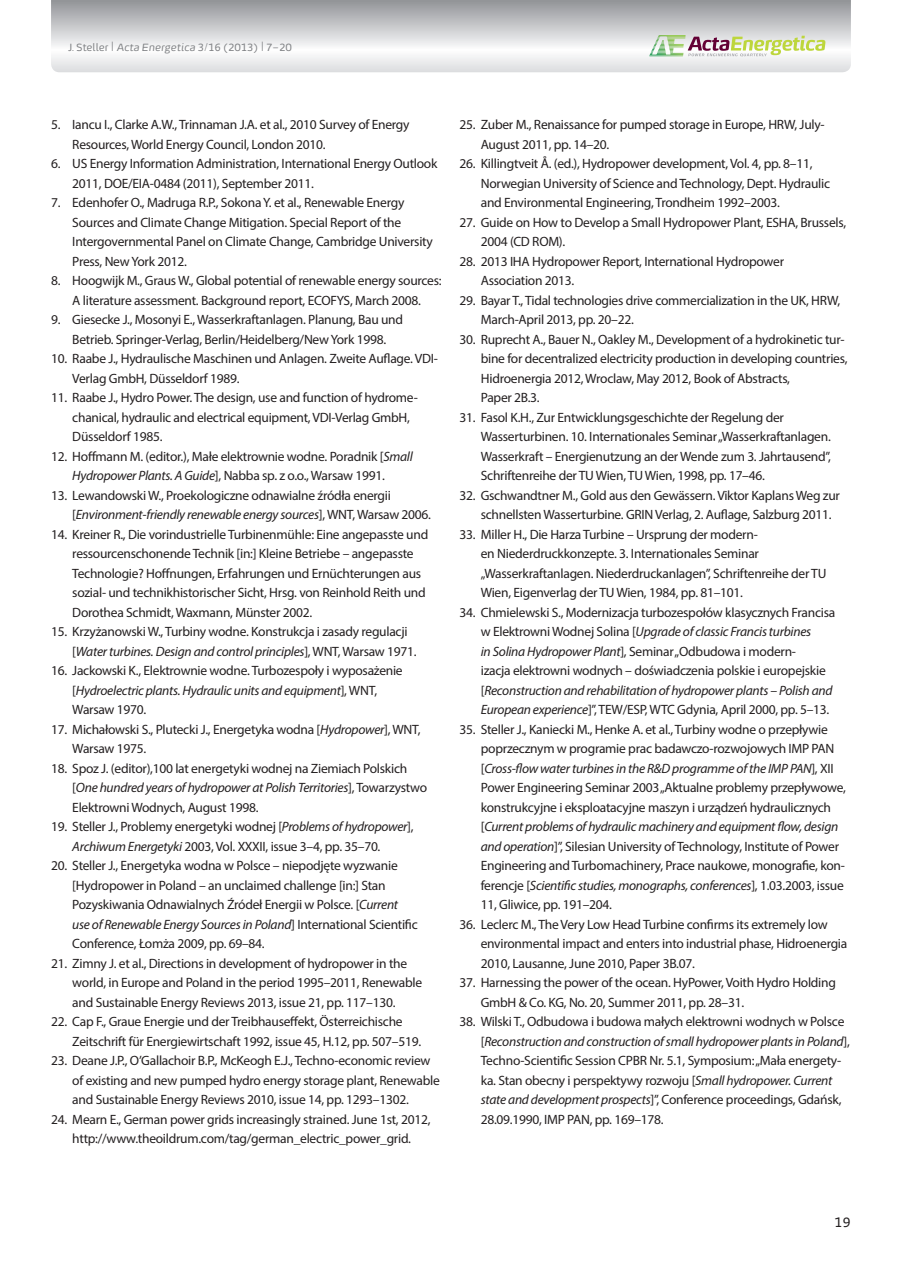
<style>
.page{position:relative;width:902px;height:1263px;background:#fff}
.page>*{position:absolute;margin:0;border:0;box-sizing:border-box;transform-origin:0 0}
.reference{font:13.5px/19.5px "Myriad Pro";letter-spacing:-.02em;color:#231f20}
.t1{font:13.5px "Energa";color:#231f20}
.polski_body{font:10.5px "Energa";letter-spacing:-.01em;color:#808285}
.s1{font-size:13.5px}
.s2{font-style:italic}
</style>
<div class="page">
<svg style="left:51px;top:0;width:799px;height:72px"></svg>
<svg style="left:649px;top:35px;width:176px;height:21px"></svg>
<p class="polski_body" style="left:68px;top:41px;width:225px">J. Steller <span class="s1">|</span> <span class="s2">Acta Energetica</span> 3/16 (2013) <span class="s1">|</span> 7–20</p>
<p class="reference" style="left:72px;top:115px;width:339px;text-indent:-21px">5. Iancu I., Clarke A.W., Trinnaman J.A. et al., 2010 Survey of Energy<br>Resources, World Energy Council, London 2010.</p>
<p class="reference" style="left:72px;top:154px;width:366px;text-indent:-21px">6. US Energy Information Administration, International Energy Outlook<br>2011, DOE/EIA-0484 (2011), September 2011.</p>
<p class="reference" style="left:72px;top:193px;width:362px;text-indent:-21px">7. Edenhofer O., Madruga R.P., Sokona Y. et al., Renewable Energy Sources and Climate Change Mitigation. Special Report of the Intergovernmental Panel on Climate Change, Cambridge University Press, New York 2012.</p>
<p class="reference" style="left:51px;top:271px;width:392px;text-align:center">8. Hoogwijk M., Graus W., Global potential of renewable energy sources:<br>A literature assessment. Background report, ECOFYS, March 2008.</p>
<p class="reference" style="left:51px;top:310px;width:353px;text-align:center">9. Giesecke J., Mosonyi E., Wasserkraftanlagen. Planung, Bau und<br>Betrieb. Springer-Verlag, Berlin/Heidelberg/New York 1998.</p>
<p class="reference" style="left:72px;top:349px;width:367px;text-indent:-21px">10. Raabe J., Hydraulische Maschinen und Anlagen. Zweite Auflage. VDI-<br>Verlag GmbH, Düsseldorf 1989.</p>
<p class="reference" style="left:72px;top:388px;width:347px;text-indent:-21px">11. Raabe J., Hydro Power. The design, use and function of hydrome&shy;chanical, hydraulic and electrical equipment, VDI-Verlag GmbH,<br>Düsseldorf 1985.</p>
<p class="reference" style="left:51px;top:446px;width:363px;text-align:center">12. Hoffmann M. (editor.), Małe elektrownie wodne. Poradnik [<span class="s2">Small<br>Hydropower Plants. A Guide</span>], Nabba sp. z o.o., Warsaw 1991.</p>
<p class="reference" style="left:72px;top:485px;width:360px;text-indent:-21px">13. Lewandowski W., Proekologiczne odnawialne źródła energii [<span class="s2">Environment-friendly renewable energy sources</span>], WNT, Warsaw 2006.</p>
<p class="reference" style="left:72px;top:524px;width:357px;text-indent:-21px">14. Kreiner R., Die vorindustrielle Turbinenmühle: Eine angepasste und ressourcenschonende Technik [in:] Kleine Betriebe – angepasste Technologie? Hoffnungen, Erfahrungen und Ernüchterungen aus sozial- und technikhistorischer Sicht, Hrsg. von Reinhold Reith und Dorothea Schmidt, Waxmann, Münster 2002.</p>
<p class="reference" style="left:72px;top:622px;width:346px;text-indent:-21px">15. Krzyżanowski W., Turbiny wodne. Konstrukcja i zasady regulacji [<span class="s2">Water turbines. Design and control principles</span>], WNT, Warsaw 1971.</p>
<p class="reference" style="left:72px;top:661px;width:332px;text-indent:-21px">16. Jackowski K., Elektrownie wodne. Turbozespoły i wyposażenie [<span class="s2">Hydroelectric plants. Hydraulic units and equipment</span>], WNT,<br>Warsaw 1970.</p>
<p class="reference" style="left:72px;top:719px;width:350px;text-indent:-21px">17. Michałowski S., Plutecki J., Energetyka wodna [<span class="s2">Hydropower</span>], WNT,<br>Warsaw 1975.</p>
<p class="reference" style="left:72px;top:758px;width:356px;text-indent:-21px">18. Spoz J. (editor),100 lat energetyki wodnej na Ziemiach Polskich [<span class="s2">One hundred years of hydropower at Polish Territories</span>], Towarzystwo<br>Elektrowni Wodnych, August 1998.</p>
<p class="reference" style="left:72px;top:817px;width:343px;text-indent:-21px">19. Steller J., Problemy energetyki wodnej [<span class="s2">Problems of hydropower</span>],<br><span class="s2">Archiwum Energetyki</span> 2003, Vol. XXXII, issue 3–4, pp. 35–70.</p>
<p class="reference" style="left:72px;top:856px;width:347px;text-indent:-21px">20. Steller J., Energetyka wodna w Polsce – niepodjęte wyzwanie [Hydropower in Poland – an unclaimed challenge [in:] Stan Pozyskiwania Odnawialnych Źródeł Energii w Polsce. [<span class="s2">Current use of Renewable Energy Sources in Poland</span>] International Scientific Conference, Łomża 2009, pp. 69–84.</p>
<p class="reference" style="left:72px;top:953px;width:351px;text-indent:-21px">21. Zimny J. et al., Directions in development of hydropower in the world, in Europe and Poland in the period 1995–2011, Renewable and Sustainable Energy Reviews 2013, issue 21, pp. 117–130.</p>
<p class="reference" style="left:72px;top:1012px;width:350px;text-indent:-21px">22. Cap F., Graue Energie und der Treibhauseffekt, Österreichische<br>Zeitschrift für Energiewirtschaft 1992, issue 45, H.12, pp. 507–519.</p>
<p class="reference" style="left:72px;top:1051px;width:369px;text-indent:-21px">23. Deane J.P., O’Gallachoir B.P., McKeogh E.J., Techno-economic review of existing and new pumped hydro energy storage plant, Renewable and Sustainable Energy Reviews 2010, issue 14, pp. 1293–1302.</p>
<p class="reference" style="left:51px;top:1109px;width:381px;text-align:center">24. Mearn E., German power grids increasingly strained. June 1st, 2012, http://www.theoildrum.com/tag/german_electric_power_grid.</p>
<p class="reference" style="left:480px;top:115px;width:345px;text-indent:-21px">25. Zuber M., Renaissance for pumped storage in Europe, HRW, July-<br>August 2011, pp. 14–20.</p>
<p class="reference" style="left:480px;top:154px;width:351px;text-indent:-21px">26. Killingtveit Å. (ed.), Hydropower development, Vol. 4, pp. 8–11,<br>Norwegian University of Science and Technology, Dept. Hydraulic and Environmental Engineering, Trondheim 1992–2003.</p>
<p class="reference" style="left:480px;top:212px;width:367px;text-indent:-21px">27. Guide on How to Develop a Small Hydropower Plant, ESHA, Brussels,<br>2004 (CD ROM).</p>
<p class="reference" style="left:480px;top:251px;width:305px;text-indent:-21px">28. 2013 IHA Hydropower Report, International Hydropower<br>Association 2013.</p>
<p class="reference" style="left:480px;top:290px;width:361px;text-indent:-21px">29. Bayar T., Tidal technologies drive commercialization in the UK, HRW,<br>March-April 2013, pp. 20–22.</p>
<p class="reference" style="left:480px;top:329px;width:368px;text-indent:-21px">30. Ruprecht A., Bauer N., Oakley M., Development of a hydrokinetic tur&shy;bine for decentralized electricity production in developing countries, Hidroenergia 2012, Wroclaw, May 2012, Book of Abstracts,<br>Paper 2B.3.</p>
<p class="reference" style="left:480px;top:407px;width:351px;text-indent:-21px">31. Fasol K.H., Zur Entwicklungsgeschichte der Regelung der Wasserturbinen. 10. Internationales Seminar „Wasserkraftanlagen.<br>Wasserkraft – Energienutzung an der Wende zum 3. Jahrtausend”, Schriftenreihe der TU Wien, TU Wien, 1998, pp. 17–46.</p>
<p class="reference" style="left:480px;top:485px;width:361px;text-indent:-21px">32. Gschwandtner M., Gold aus den Gewässern. Viktor Kaplans Weg zur schnellsten Wasserturbine. GRIN Verlag, 2. Auflage, Salzburg 2011.</p>
<p class="reference" style="left:480px;top:524px;width:347px;text-indent:-21px">33. Miller H., Die Harza Turbine – Ursprung der modern-<br>en Niederdruckkonzepte. 3. Internationales Seminar „Wasserkraftanlagen. Niederdruckanlagen”, Schriftenreihe der TU Wien, Eigenverlag der TU Wien, 1984, pp. 81–101.</p>
<p class="reference" style="left:480px;top:602px;width:356px;text-indent:-21px">34. Chmielewski S., Modernizacja turbozespołów klasycznych Francisa w Elektrowni Wodnej Solina [<span class="s2">Upgrade of classic Francis turbines<br>in Solina Hydropower Plant</span>], Seminar „Odbudowa i modern-<br>izacja elektrowni wodnych – doświadczenia polskie i europejskie [<span class="s2">Reconstruction and rehabilitation of hydropower plants – Polish and European experience</span>]”, TEW/ESP, WTC Gdynia, April 2000, pp. 5–13.</p>
<p class="reference" style="left:480px;top:719px;width:366px;text-indent:-21px">35. Steller J., Kaniecki M., Henke A. et al., Turbiny wodne o przepływie poprzecznym w programie prac badawczo-rozwojowych IMP PAN [<span class="s2">Cross-flow water turbines in the R&amp;D programme of the IMP PAN</span>], XII Power Engineering Seminar 2003 „Aktualne problemy przepływowe, konstrukcyjne i eksploatacyjne maszyn i urządzeń hydraulicznych [<span class="s2">Current problems of hydraulic machinery and equipment flow, design and operation</span>]”, Silesian University of Technology, Institute of Power Engineering and Turbomachinery, Prace naukowe, monografie, kon&shy;ferencje [<span class="s2">Scientific studies, monographs, conferences</span>], 1.03.2003, issue 11, Gliwice, pp. 191–204.</p>
<p class="reference" style="left:480px;top:914px;width:368px;text-indent:-21px">36. Leclerc M., The Very Low Head Turbine confirms its extremely low environmental impact and enters into industrial phase, Hidroenergia<br>2010, Lausanne, June 2010, Paper 3B.07.</p>
<p class="reference" style="left:480px;top:973px;width:356px;text-indent:-21px">37. Harnessing the power of the ocean. HyPower, Voith Hydro Holding<br>GmbH &amp; Co. KG, No. 20, Summer 2011, pp. 28–31.</p>
<p class="reference" style="left:480px;top:1012px;width:370px;text-indent:-21px">38. Wilski T., Odbudowa i budowa małych elektrowni wodnych w Polsce [<span class="s2">Reconstruction and construction of small hydropower plants in Poland</span>], Techno-Scientific Session CPBR Nr. 5.1, Symposium: „Mała energety&shy;ka. Stan obecny i perspektywy rozwoju [<span class="s2">Small hydropower. Current state and development prospects</span>]”, Conference proceedings, Gdańsk, 28.09.1990, IMP PAN, pp. 169–178.</p>
<p class="t1" style="left:834px;top:1213px;width:18px">19</p>
</div>
